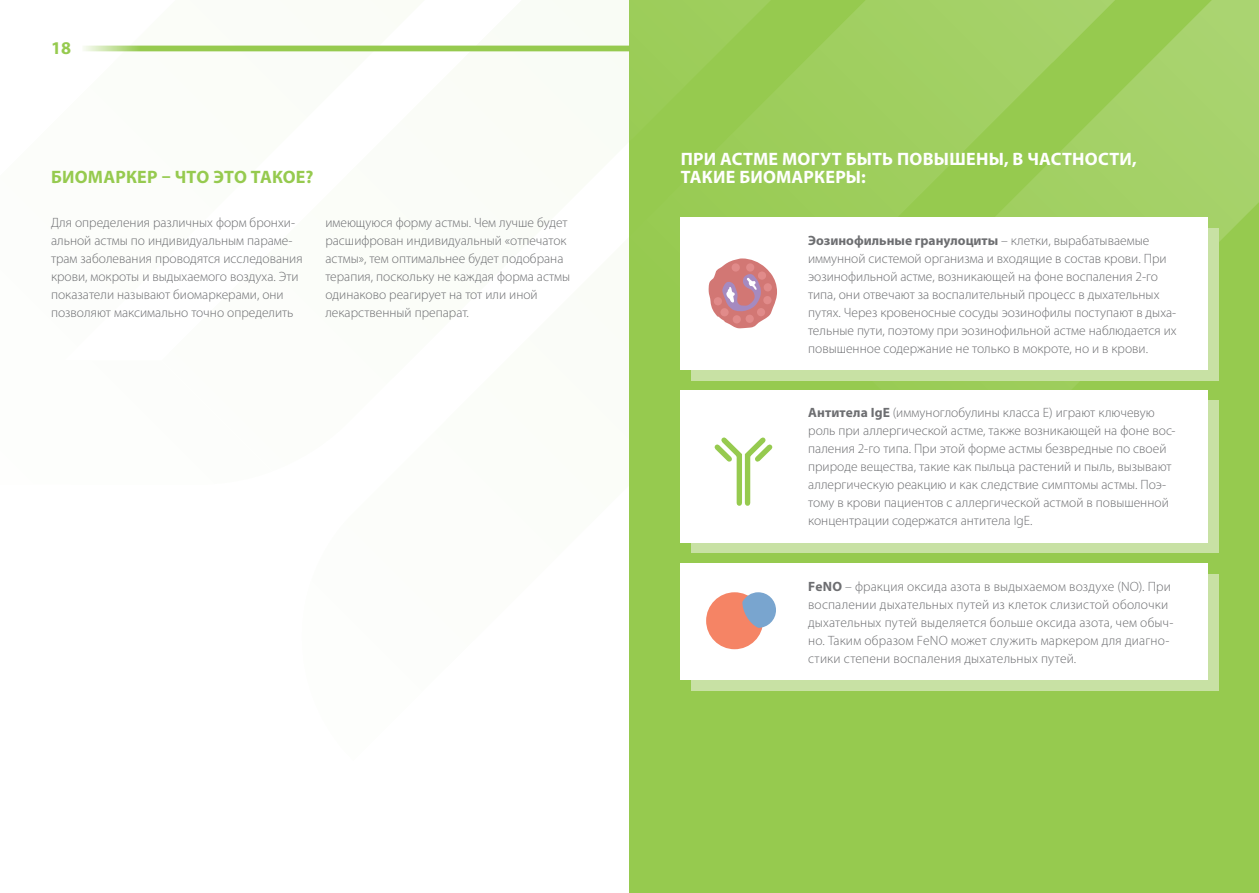
<style>
.page{position:relative;width:1259px;height:893px;background:#fff}
.page>*{position:absolute;margin:0;border:0;box-sizing:border-box;transform-origin:0 0}
.t1{font:700 18px "Myriad Pro";letter-spacing:.015em;color:#fff}
.t2{font:700 18px "Myriad Pro";letter-spacing:.01em;color:#96ca4f}
.t3{font:300 13.5px/18px "Myriad Pro";color:#6d6e71}
.s1{font-weight:700}
</style>
<div class="page">
<div style="left:629px;top:0;width:630px;height:893px;background:#96ca4f"></div>
<svg style="left:630px;top:0;width:629px;height:691px"></svg>
<div style="left:691px;top:574px;width:527px;height:116px;background:#c8e1a4"></div>
<div style="left:691px;top:401px;width:527px;height:152px;background:#c8e1a4"></div>
<div style="left:691px;top:228px;width:527px;height:152px;background:#c8e1a4"></div>
<div style="left:680px;top:217px;width:528px;height:153px;background:#fff"></div>
<div style="left:680px;top:390px;width:528px;height:152px;background:#fff"></div>
<div style="left:680px;top:563px;width:528px;height:117px;background:#fff"></div>
<svg style="left:714px;top:437px;width:59px;height:69px"></svg>
<svg style="left:708px;top:258px;width:69px;height:70px"></svg>
<div style="left:746px;top:263px;width:8px;height:9px;background:#e18b8a;border-radius:50%"></div>
<div style="left:731px;top:263px;width:9px;height:9px;background:#e18b8a;border-radius:50%"></div>
<div style="left:758px;top:271px;width:8px;height:9px;background:#e18b8a;border-radius:50%"></div>
<div style="left:763px;top:283px;width:9px;height:8px;background:#e18b8a;border-radius:50%"></div>
<div style="left:763px;top:296px;width:8px;height:8px;background:#e18b8a;border-radius:50%"></div>
<div style="left:757px;top:308px;width:8px;height:8px;background:#e18b8a;border-radius:50%"></div>
<div style="left:745px;top:315px;width:9px;height:8px;background:#e18b8a;border-radius:50%"></div>
<div style="left:732px;top:315px;width:9px;height:8px;background:#e18b8a;border-radius:50%"></div>
<div style="left:720px;top:308px;width:8px;height:8px;background:#e18b8a;border-radius:50%"></div>
<div style="left:714px;top:297px;width:8px;height:8px;background:#e18b8a;border-radius:50%"></div>
<div style="left:706px;top:592px;width:57px;height:57px;background:#f58465;border-radius:50%"></div>
<svg style="left:742px;top:592px;width:34px;height:36px"></svg>
<svg style="left:83px;top:46px;width:546px;height:5px;background:#9bcc57"></svg>
<h1 class="t2" style="left:51px;top:36px;width:21px">18</h1>
<h1 class="t1" style="left:680px;top:147px;width:458px">ПРИ АСТМЕ МОГУТ БЫТЬ ПОВЫШЕНЫ, В ЧАСТНОСТИ,</h1>
<h1 class="t2" style="left:51px;top:165px;width:264px">БИОМАРКЕР – ЧТО ЭТО ТАКОЕ?</h1>
<h1 class="t1" style="left:680px;top:165px;width:187px">ТАКИЕ БИОМАРКЕРЫ:</h1>
<p class="t3" style="left:51px;top:213px;width:253px">Для определения различных форм бронхи&shy;альной астмы по индивидуальным параме&shy;трам заболевания проводятся исследования крови, мокроты и выдыхаемого воздуха. Эти показатели называют биомаркерами, они позволяют максимально точно определить</p>
<p class="t3" style="left:325px;top:213px;width:246px">имеющуюся форму астмы. Чем лучше будет расшифрован индивидуальный «отпечаток астмы», тем оптимальнее будет подобрана терапия, поскольку не каждая форма астмы одинаково реагирует на тот или иной лекарственный препарат.</p>
<p class="t3" style="left:808px;top:231px;width:370px"><span class="s1">Эозинофильные гранулоциты</span> – клетки, вырабатываемые иммунной системой организма и входящие в состав крови. При эозинофильной астме, возникающей на фоне воспаления 2-го типа, они отвечают за воспалительный процесс в дыхательных путях. Через кровеносные сосуды эозинофилы поступают в дыха&shy;тельные пути, поэтому при эозинофильной астме наблюдается их повышенное содержание не только в мокроте, но и в крови.</p>
<p class="t3" style="left:808px;top:404px;width:369px"><span class="s1">Антитела IgE</span> (иммуноглобулины класса Е) играют ключевую роль при аллергической астме, также возникающей на фоне вос&shy;паления 2-го типа. При этой форме астмы безвредные по своей природе вещества, такие как пыльца растений и пыль, вызывают аллергическую реакцию и как следствие симптомы астмы. Поэ&shy;тому в крови пациентов с аллергической астмой в повышенной концентрации содержатся антитела IgE.</p>
<p class="t3" style="left:808px;top:577px;width:367px"><span class="s1">FeNO</span> – фракция оксида азота в выдыхаемом воздухе (NO). При воспалении дыхательных путей из клеток слизистой оболочки дыхательных путей выделяется больше оксида азота, чем обыч&shy;но. Таким образом FeNO может служить маркером для диагно&shy;стики степени воспаления дыхательных путей.</p>
</div>
